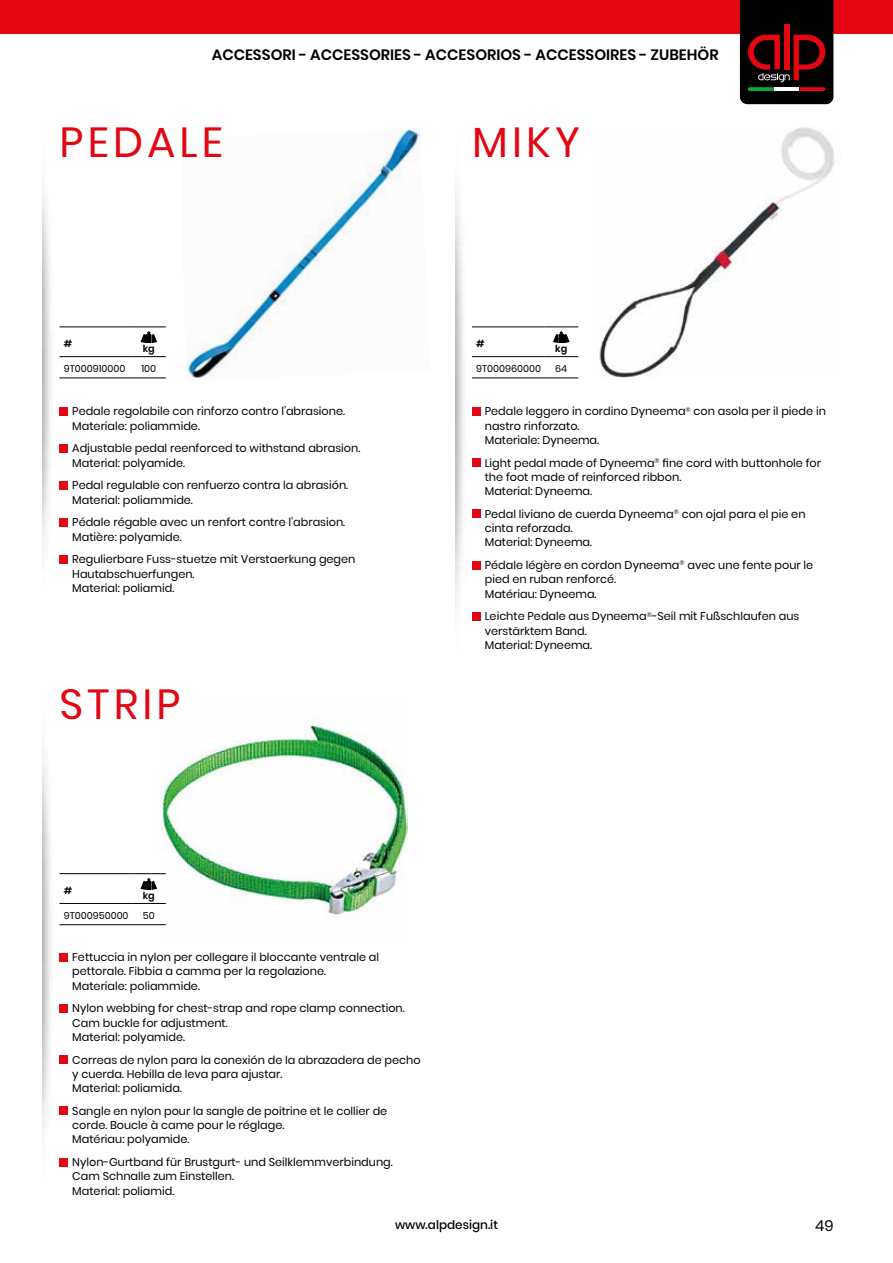
<style>
.page{position:relative;width:893px;height:1263px;background:#fff}
.page>*{position:absolute;margin:0;border:0;box-sizing:border-box;transform-origin:0 0}
.t1{font:42px "Poppins";letter-spacing:.1em;color:#e30613}
.t2{font:600 15px "Poppins";color:#000}
.t3{font:15px "Poppins";color:#000}
.t4{font:500 12px "Poppins";color:#000}
.t5{font:11.25px/14.2px "Poppins";color:#000}
.t6{font:9.75px "Poppins";color:#000}
.t7{font:600 9.75px "Poppins";color:#000}
</style>
<div class="page">
<img style="left:43px;top:193px;width:29px;height:371px">
<img style="left:43px;top:755px;width:29px;height:412px">
<img style="left:455px;top:186px;width:30px;height:435px">
<div style="left:0;top:0;width:893px;height:34px;background:#e30613"></div>
<svg style="left:740px;top:0;width:93px;height:104px;background:#280808"></svg>
<img style="left:599px;top:127px;width:236px;height:250px">
<img style="left:187px;top:129px;width:233px;height:249px">
<img style="left:162px;top:720px;width:245px;height:206px">
<div style="left:60px;top:953px;width:8px;height:8px;background:#e30613"></div>
<div style="left:60px;top:1004px;width:8px;height:8px;background:#e30613"></div>
<div style="left:60px;top:1055px;width:8px;height:9px;background:#e30613"></div>
<div style="left:60px;top:1107px;width:8px;height:8px;background:#e30613"></div>
<div style="left:60px;top:1158px;width:8px;height:8px;background:#e30613"></div>
<div style="left:60px;top:407px;width:8px;height:8px;background:#e30613"></div>
<div style="left:60px;top:444px;width:8px;height:8px;background:#e30613"></div>
<div style="left:60px;top:481px;width:8px;height:8px;background:#e30613"></div>
<div style="left:60px;top:518px;width:8px;height:8px;background:#e30613"></div>
<div style="left:60px;top:555px;width:8px;height:8px;background:#e30613"></div>
<div style="left:472px;top:407px;width:8px;height:8px;background:#e30613"></div>
<div style="left:472px;top:458px;width:8px;height:9px;background:#e30613"></div>
<div style="left:472px;top:510px;width:8px;height:8px;background:#e30613"></div>
<div style="left:472px;top:561px;width:8px;height:8px;background:#e30613"></div>
<div style="left:472px;top:612px;width:8px;height:8px;background:#e30613"></div>
<hr style="left:60px;top:327px;width:72px;height:1px;background:#000">
<hr style="left:132px;top:327px;width:34px;height:1px;background:#000">
<hr style="left:60px;top:356px;width:72px;height:1px;background:#000">
<hr style="left:132px;top:356px;width:34px;height:1px;background:#000">
<hr style="left:60px;top:378px;width:72px;height:1px;background:#000">
<hr style="left:132px;top:378px;width:34px;height:1px;background:#000">
<svg style="left:141px;top:331px;width:16px;height:12px"></svg>
<hr style="left:60px;top:873px;width:72px;height:1px;background:#000">
<hr style="left:132px;top:873px;width:34px;height:1px;background:#000">
<hr style="left:60px;top:903px;width:72px;height:1px;background:#000">
<hr style="left:132px;top:903px;width:34px;height:1px;background:#000">
<hr style="left:60px;top:924px;width:72px;height:1px;background:#000">
<hr style="left:132px;top:924px;width:34px;height:1px;background:#000">
<svg style="left:141px;top:878px;width:16px;height:12px"></svg>
<hr style="left:472px;top:327px;width:72px;height:1px;background:#000">
<hr style="left:544px;top:327px;width:34px;height:1px;background:#000">
<hr style="left:472px;top:356px;width:72px;height:1px;background:#000">
<hr style="left:544px;top:356px;width:34px;height:1px;background:#000">
<hr style="left:472px;top:378px;width:72px;height:1px;background:#000">
<hr style="left:544px;top:378px;width:34px;height:1px;background:#000">
<svg style="left:553px;top:331px;width:17px;height:12px"></svg>
<h2 class="t2" style="left:212px;top:46px;width:508px">ACCESSORI - ACCESSORIES - ACCESORIOS - ACCESSOIRES - ZUBEHÖR</h2>
<h1 class="t1" style="left:60px;top:118px;width:165px">PEDALE</h1>
<h1 class="t1" style="left:472px;top:118px;width:109px">MIKY</h1>
<p class="t7" style="left:64px;top:338px;width:10px">#</p>
<p class="t7" style="left:143px;top:343px;width:14px">kg</p>
<p class="t7" style="left:476px;top:338px;width:10px">#</p>
<p class="t7" style="left:555px;top:343px;width:14px">kg</p>
<p class="t6" style="left:64px;top:363px;width:63px">9T000910000</p>
<p class="t6" style="left:141px;top:363px;width:16px">100</p>
<p class="t6" style="left:476px;top:363px;width:66px">9T000960000</p>
<p class="t6" style="left:555px;top:363px;width:14px">64</p>
<p class="t5" style="left:72px;top:404px;width:274px">Pedale regolabile con rinforzo contro l’abrasione.<br>Materiale: poliammide.</p>
<p class="t5" style="left:72px;top:441px;width:289px">Adjustable pedal reenforced to withstand abrasion.<br>Material: polyamide.</p>
<p class="t5" style="left:72px;top:478px;width:277px">Pedal regulable con renfuerzo contra la abrasión.<br>Material: poliammide.</p>
<p class="t5" style="left:72px;top:515px;width:274px">Pédale régable avec un renfort contre l’abrasion.<br>Matière: polyamide.</p>
<p class="t5" style="left:72px;top:552px;width:285px">Regulierbare Fuss-stuetze mit Verstaerkung gegen<br>Hautabschuerfungen.<br>Material: poliamid.</p>
<p class="t5" style="left:485px;top:404px;width:343px">Pedale leggero in cordino Dyneema<sup>®</sup> con asola per il piede in nastro rinforzato.<br>Materiale: Dyneema.</p>
<p class="t5" style="left:485px;top:456px;width:338px">Light pedal made of Dyneema<sup>®</sup> fine cord with buttonhole for the foot made of reinforced ribbon.<br>Material: Dyneema.</p>
<p class="t5" style="left:485px;top:507px;width:322px">Pedal liviano de cuerda Dyneema<sup>®</sup> con ojal para el pie en cinta reforzada.<br>Material: Dyneema.</p>
<p class="t5" style="left:485px;top:558px;width:330px">Pédale légère en cordon Dyneema<sup>®</sup> avec une fente pour le pied en ruban renforcé.<br>Matériau: Dyneema.</p>
<p class="t5" style="left:485px;top:609px;width:316px">Leichte Pedale aus Dyneema<sup>®</sup>-Seil mit Fußschlaufen aus verstärktem Band.<br>Material: Dyneema.</p>
<h1 class="t1" style="left:60px;top:680px;width:123px">STRIP</h1>
<p class="t7" style="left:64px;top:885px;width:10px">#</p>
<p class="t7" style="left:143px;top:890px;width:14px">kg</p>
<p class="t6" style="left:64px;top:910px;width:66px">9T000950000</p>
<p class="t6" style="left:143px;top:910px;width:13px">50</p>
<p class="t5" style="left:72px;top:950px;width:308px">Fettuccia in nylon per collegare il bloccante ventrale al pettorale. Fibbia a camma per la regolazione.<br>Materiale: poliammide.</p>
<p class="t5" style="left:72px;top:1001px;width:334px">Nylon webbing for chest-strap and rope clamp connection.<br>Cam buckle for adjustment.<br>Material: polyamide.</p>
<p class="t5" style="left:72px;top:1053px;width:350px">Correas de nylon para la conexión de la abrazadera de pecho y cuerda. Hebilla de leva para ajustar.<br>Material: poliamida.</p>
<p class="t5" style="left:72px;top:1104px;width:317px">Sangle en nylon pour la sangle de poitrine et le collier de corde. Boucle à came pour le réglage.<br>Matériau: polyamide.</p>
<p class="t5" style="left:72px;top:1155px;width:322px">Nylon-Gurtband für Brustgurt- und Seilklemmverbindung.<br>Cam Schnalle zum Einstellen.<br>Material: poliamid.</p>
<p class="t4" style="left:395px;top:1218px;width:104px">www.alpdesign.it</p>
<h2 class="t3" style="left:815px;top:1217px;width:20px">49</h2>
</div>
